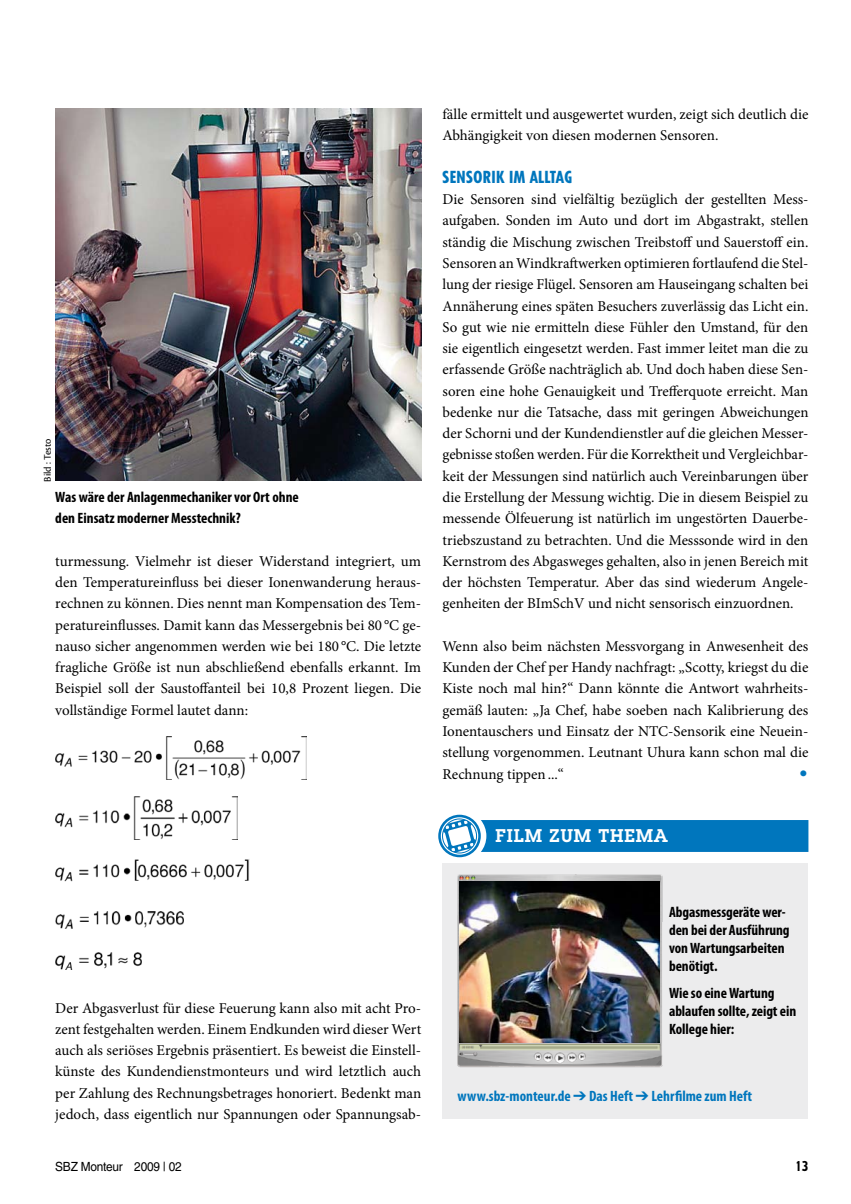
<style>
.page{position:relative;width:851px;height:1204px;background:#fff}
.page>*{position:absolute;margin:0;border:0;box-sizing:border-box;transform-origin:0 0}
.t1{font:600 18px "Lubalin Graph Std";color:#fff}
.t2{font:800 condensed 16.5px "Tempo Std";letter-spacing:.03em;color:#0076bd}
.t3{font:15px/21.3px "Minion Pro";color:#000;text-align:justify}
.t4{font:700 condensed 15px/18px "Myriad Pro";letter-spacing:-.005em;color:#000}
.t5{font:700 condensed 15px "Myriad Pro";color:#0076bd}
.t6{font:15px "European Pi Std 3";color:#0076bd}
.t7{font:800 condensed 13.5px "Tempo Std";color:#000}
.t8{font:12.6px "Helvetica LT Std";letter-spacing:-.02em;color:#000;scale:.94 1}
.t9{font:10.5px "Cronos Pro";color:#000}
</style>
<div class="page">
<img style="left:55px;top:108px;width:366px;height:372px">
<div style="left:442px;top:863px;width:366px;height:255px;background:#ececed"></div>
<img style="left:457px;top:874px;width:206px;height:192px">
<img style="left:460px;top:881px;width:199px;height:161px">
<div style="left:438px;top:814px;width:42px;height:43px;border:3px solid #0076bd;border-radius:50%"></div>
<div style="left:442px;top:818px;width:35px;height:35px;border:1px solid #0076bd;border-radius:50%"></div>
<img style="left:55px;top:736px;width:251px;height:44px">
<img style="left:55px;top:796px;width:182px;height:43px">
<img style="left:55px;top:859px;width:194px;height:23px">
<img style="left:55px;top:911px;width:129px;height:17px">
<img style="left:55px;top:952px;width:86px;height:17px">
<svg style="left:442px;top:819px;width:366px;height:34px;background:#1f86c5"></svg>
<p class="t9" style="left:41px;top:482px;width:45px;rotate:-90deg">Bild : Testo</p>
<p class="t4" style="left:55px;top:486px;width:245px;line-height:21.3px">Was wäre der Anlagenmechaniker vor Ort ohne den Einsatz moderner Messtechnik?</p>
<p class="t3" style="left:55px;top:550px;width:367px">turmessung. Vielmehr ist dieser Widerstand integriert, um den Temperatureinfluss bei dieser Ionenwanderung heraus&shy;rechnen zu können. Dies nennt man Kompensation des Tem&shy;peratureinflusses. Damit kann das Messergebnis bei 80 °C ge&shy;nauso sicher angenommen werden wie bei 180 °C. Die letzte fragliche Größe ist nun abschließend ebenfalls erkannt. Im Beispiel soll der Saustoffanteil bei 10,8 Prozent liegen. Die vollständige Formel lautet dann:</p>
<p class="t3" style="left:442px;top:104px;width:367px">fälle ermittelt und ausgewertet wurden, zeigt sich deutlich die<br>Abhängigkeit von diesen modernen Sensoren.</p>
<p class="t2" style="left:442px;top:166px;width:131px">SENSORIK IM ALLTAG</p>
<p class="t3" style="left:442px;top:189px;width:367px">Die Sensoren sind vielfältig bezüglich der gestellten Mess&shy;aufgaben. Sonden im Auto und dort im Abgastrakt, stellen ständig die Mischung zwischen Treibstoff und Sauerstoff ein.<br>Sensoren an Windkraftwerken optimieren fortlaufend die Stel&shy;lung der riesige Flügel. Sensoren am Hauseingang schalten bei Annäherung eines späten Besuchers zuverlässig das Licht ein.<br>So gut wie nie ermitteln diese Fühler den Umstand, für den sie eigentlich eingesetzt werden. Fast immer leitet man die zu erfassende Größe nachträglich ab. Und doch haben diese Sen&shy;soren eine hohe Genauigkeit und Trefferquote erreicht. Man bedenke nur die Tatsache, dass mit geringen Abweichungen der Schorni und der Kundendienstler auf die gleichen Messer&shy;gebnisse stoßen werden. Für die Korrektheit und Vergleichbar&shy;keit der Messungen sind natürlich auch Vereinbarungen über die Erstellung der Messung wichtig. Die in diesem Beispiel zu messende Ölfeuerung ist natürlich im ungestörten Dauerbe&shy;triebszustand zu betrachten. Und die Messsonde wird in den Kernstrom des Abgasweges gehalten, also in jenen Bereich mit der höchsten Temperatur. Aber das sind wiederum Angele&shy;genheiten der BImSchV und nicht sensorisch einzuordnen.</p>
<p class="t3" style="left:442px;top:635px;width:367px">Wenn also beim nächsten Messvorgang in Anwesenheit des Kunden der Chef per Handy nachfragt: „Scotty, kriegst du die Kiste noch mal hin?“ Dann könnte die Antwort wahrheits&shy;gemäß lauten: „Ja Chef, habe soeben nach Kalibrierung des Ionentauschers und Einsatz der NTC-Sensorik eine Neuein&shy;stellung vorgenommen. Leutnant Uhura kann schon mal die Rechnung tippen...“</p>
<p class="t6" style="left:798px;top:763px;width:11px">•</p>
<p class="t1" style="left:495px;top:824px;width:116px">FILM ZUM THE</p>
<p class="t1" style="left:635px;top:824px;width:34px">MA</p>
<p class="t3" style="left:55px;top:997px;width:367px">Der Abgasverlust für diese Feuerung kann also mit acht Pro&shy;zent festgehalten werden. Einem Endkunden wird dieser Wert auch als seriöses Ergebnis präsentiert. Es beweist die Einstell&shy;künste des Kundendienstmonteurs und wird letztlich auch per Zahlung des Rechnungsbetrages honoriert. Bedenkt man jedoch, dass eigentlich nur Spannungen oder Spannungsab-</p>
<p class="t4" style="left:669px;top:903px;width:122px">Abgasmessgerätewer&shy;den bei der Ausführung vonWartungsarbeiten benötigt.</p>
<p class="t4" style="left:669px;top:983px;width:129px">Wie so eineWartung ablaufen sollte,zeigt ein<br>Kollege hier:</p>
<p class="t5" style="left:457px;top:1086px;width:296px">www.sbz-monteur.de ➔ Das Heft ➔ Lehrfilme zum Heft</p>
<p class="t8" style="left:55px;top:1158px;width:136px">SBZ Monteur 2009 | 02</p>
<p class="t7" style="left:795px;top:1157px;width:14px">13</p>
</div>
